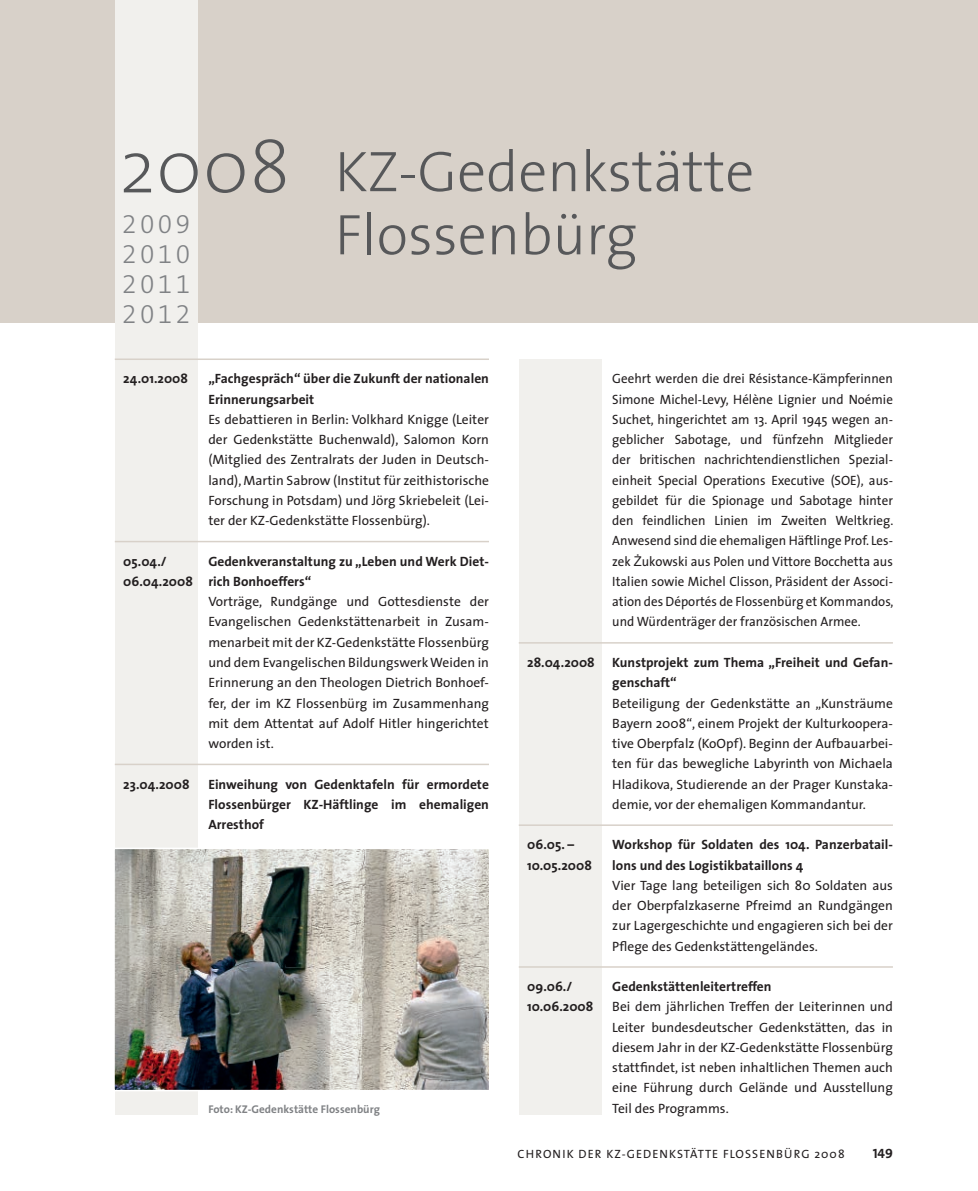
<style>
.page{position:relative;width:978px;height:1191px;background:#fff}
.page>*{position:absolute;margin:0;border:0;box-sizing:border-box;transform-origin:0 0}
.t1{font:200 75px "The Sans";color:#57585a}
.t2{font:300 57.75px/63.2px "The Sans";color:#57585a}
.t3{font:26.25px/30px "The Sans Light Expert";letter-spacing:.13em;color:#808285;text-align:justify}
.t4{font:13.5px/20.2px "The Sans";color:#231f20;text-align:justify}
.t5{font:13.5px/20.2px "The Sans";color:#231f20;text-align:justify;scale:.96 1}
.t6{font:700 13.5px/20.2px "The Sans";color:#231f20}
.t7{font:13.5px "The Sans Bold Caps";color:#231f20}
.t8{font:12px "The Sans";letter-spacing:.09em;color:#231f20}
.t9{font:700 11.25px "The Sans";color:#808285}
.s1{font-family:"Arial"}
</style>
<div class="page">
<div style="left:519px;top:359px;width:83px;height:755px;background:#f1f0ed"></div>
<div style="left:115px;top:359px;width:83px;height:755px;background:#f1f0ed"></div>
<div style="left:0;top:0;width:978px;height:323px;background:#d8d1c9"></div>
<div style="left:115px;top:0;width:83px;height:374px;background:#f1f0ed"></div>
<hr style="left:115px;top:358px;width:374px;height:2px;background:#d8d1c9">
<hr style="left:115px;top:541px;width:374px;height:1px;background:#d8d1c9">
<hr style="left:115px;top:763px;width:374px;height:2px;background:#d8d1c9">
<img style="left:114px;top:848px;width:375px;height:243px">
<hr style="left:519px;top:642px;width:374px;height:1px;background:#d8d1c9">
<hr style="left:519px;top:824px;width:374px;height:2px;background:#d8d1c9">
<hr style="left:519px;top:966px;width:374px;height:1px;background:#d8d1c9">
<h1 class="t1" style="left:119px;top:105px;width:173px">2008</h1>
<h3 class="t3" style="left:122px;top:208px;width:69px">2009<br>2010<br>2011<br>2012</h3>
<h2 class="t2" style="left:335px;top:138px;width:421px">KZ-Gedenkstätte<br>Flossenbürg</h2>
<p class="t6" style="left:123px;top:368px;width:66px">24.01.2008</p>
<p class="t6" style="left:208px;top:368px;width:282px">„Fachgespräch“ über die Zukunft der nationalen<br>Erinnerungsarbeit</p>
<p class="t4" style="left:208px;top:409px;width:282px">Es debattieren in Berlin: Volkhard Knigge (Leiter der Gedenkstätte Buchenwald), Salomon Korn (Mitglied des Zentralrats der Juden in Deutsch&shy;land), Martin Sabrow (I nstitut für zeithistorische Forschung in Potsdam) und Jörg Skriebeleit (Lei&shy;ter der KZ-Gedenkstätte Flossenbürg).</p>
<p class="t6" style="left:123px;top:550px;width:45px">05.04./</p>
<p class="t6" style="left:123px;top:550px;width:367px;text-indent:85px">Gedenkveranstaltung zu „Leben und Werk Diet-<br>06.04.2008 rich Bonhoeffers“</p>
<p class="t4" style="left:208px;top:591px;width:282px">Vorträge, Rundgänge und Gottesdienste der Evangelischen Gedenkstättenarbeit in Zusam&shy;menarbeit mit der KZ-Gedenkstätte Flossenbürg und dem Evangelischen Bildungswerk Weiden in Erinnerung an den Theologen Dietrich Bonhoef&shy;fer, der im KZ Flossenbürg im Zusammenhang mit dem Attentat auf Adolf H itler hingerichtet worden ist.</p>
<p class="t6" style="left:123px;top:773px;width:68px">23.04.2008</p>
<p class="t6" style="left:208px;top:773px;width:282px;text-align:justify">Einweihung von Gedenktafeln für ermordete Flossenbürger KZ-Häftlinge im ehemaligen Arresthof</p>
<p class="t9" style="left:208px;top:1100px;width:173px">Foto: KZ-Gedenkstätte Flossenbürg</p>
<p class="t5" style="left:612px;top:368px;width:294px">Geehrt werden die drei Résistance-Kämpferinnen Simone Michel-Levy, Hélène Lignier und Noémie Suchet, hingerichtet am 13. April 1945 wegen an&shy;geblicher Sabotage, und fünfzehn Mitglieder der britischen nachrichtendienstlichen Spezial&shy;einheit Special Operations Executive (SOE), aus&shy;gebildet für die Spionage und Sabotage hinter den feindlichen Linien im Zweiten Weltkrieg.<br>Anwesend sind die ehemaligen Häftlinge Prof. Les&shy;zek <span class="s1">Ż</span>ukowski aus Polen und Vittore Bocchetta aus Italien sowie Michel Clisson, Präsident der Associ&shy;ation des Déportés de Flossenbürg et Kommandos, und Würdenträger der französischen Armee.</p>
<p class="t6" style="left:527px;top:652px;width:69px">28.04.2008</p>
<p class="t6" style="left:612px;top:652px;width:282px">Kunstprojekt zum Thema „Freiheit und Gefan&shy;genschaft“</p>
<p class="t4" style="left:612px;top:692px;width:282px">Beteiligung der Gedenkstätte an „Kunsträume Bayern 2008“, einem Projekt der Kulturkoopera&shy;tive Oberpfalz (KoOpf). Beginn der Aufbauarbei&shy;ten für das bewegliche Labyrinth von Michaela H ladikova, Studierende an der Prager Kunstaka&shy;demie, vor der ehemaligen Kommandantur.</p>
<p class="t6" style="left:527px;top:834px;width:48px">06.05. –</p>
<p class="t6" style="left:612px;top:834px;width:282px">Workshop für Soldaten des 104. Panzerbatail-</p>
<p class="t6" style="left:527px;top:854px;width:66px">10.05.2008</p>
<p class="t6" style="left:612px;top:854px;width:192px">lons und des Logistikbataillons 4</p>
<p class="t4" style="left:612px;top:874px;width:282px">Vier Tage lang beteiligen sich 80 Soldaten aus der Oberpfalzkaserne Pfreimd an Rundgängen zur Lagergeschichte und engagieren sich bei der Pflege des Gedenkstättengeländes.</p>
<p class="t6" style="left:527px;top:976px;width:46px">09.06./</p>
<p class="t6" style="left:612px;top:976px;width:161px">Gedenkstättenleitertreffen</p>
<p class="t6" style="left:527px;top:996px;width:68px">10.06.2008</p>
<p class="t4" style="left:612px;top:996px;width:282px">Bei dem jährlichen Treffen der Leiterinnen und Leiter bundesdeutscher Gedenkstätten, das in diesem Jahr in der KZ-Gedenkstätte Flossenbürg stattfindet, ist neben inhaltlichen Themen auch eine Führung durch Gelände und Ausstellung Teil des Programms.</p>
<p class="t8" style="left:518px;top:1144px;width:329px">Chronik der KZ-Gedenkstätte Flossenbü rg 2008</p>
<p class="t7" style="left:873px;top:1142px;width:22px">149</p>
</div>
